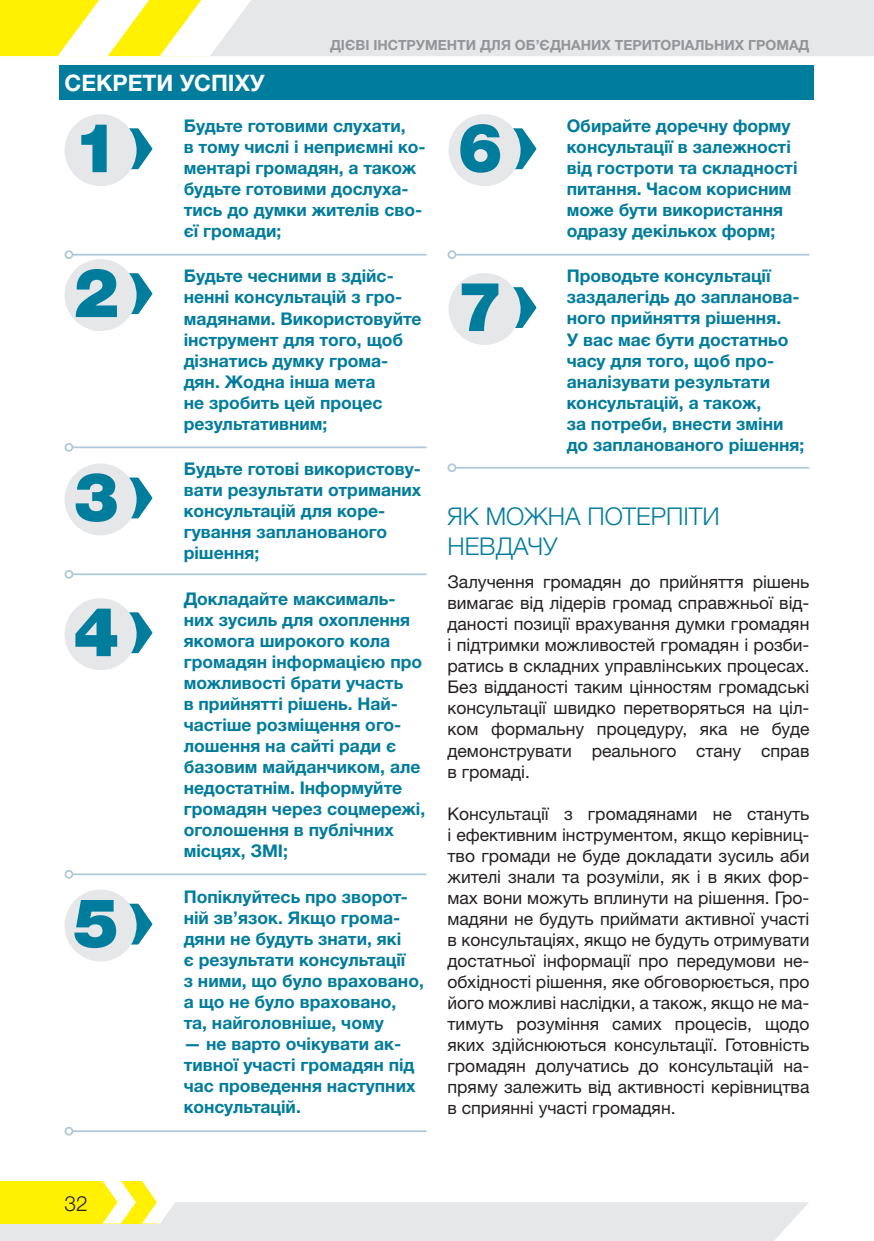
<style>
.page{position:relative;width:874px;height:1241px;background:#fff}
.page>*{position:absolute;margin:0;border:0;box-sizing:border-box;transform-origin:0 0}
.t1{font:900 68.25px/134.8px "Helvetica Neue LTW1 G";color:#007c9d}
.t2{font:300 24.5px/29.4px "Helvetica Neue LTW1 G";color:#007c9d}
.t3{font:700 22.75px "Helvetica Neue LTW1 G";color:#fff}
.t4{font:300 21px "Helvetica Neue LTW1 G";color:#231f20}
.t5{font:700 17.5px/21px "Helvetica Neue LTW1 G";color:#007c9d}
.t6{font:17.5px/21px "Helvetica Neue LTW1 G";color:#231f20;text-align:justify}
.t7{font:700 14px "Helvetica Neue LTW1 G";color:#939598}
</style>
<div class="page">
<div style="left:60px;top:65px;width:754px;height:35px;background:#007c9d"></div>
<svg style="left:126px;top:125px;width:27px;height:47px"></svg>
<div style="left:64px;top:114px;width:72px;height:72px;background:#e6e7e9;border-radius:50%"></div>
<svg style="left:510px;top:125px;width:27px;height:47px"></svg>
<div style="left:448px;top:114px;width:72px;height:72px;background:#e6e7e9;border-radius:50%"></div>
<svg style="left:510px;top:284px;width:27px;height:45px"></svg>
<div style="left:448px;top:273px;width:72px;height:72px;background:#e6e7e9;border-radius:50%"></div>
<svg style="left:126px;top:270px;width:27px;height:45px"></svg>
<div style="left:64px;top:259px;width:72px;height:72px;background:#e6e7e9;border-radius:50%"></div>
<svg style="left:126px;top:474px;width:27px;height:47px"></svg>
<div style="left:64px;top:463px;width:72px;height:72px;background:#e6e7e9;border-radius:50%"></div>
<svg style="left:126px;top:609px;width:27px;height:45px"></svg>
<div style="left:64px;top:598px;width:72px;height:72px;background:#e6e7e9;border-radius:50%"></div>
<svg style="left:129px;top:903px;width:24px;height:44px"></svg>
<div style="left:64px;top:889px;width:72px;height:72px;background:#e6e7e9;border-radius:50%"></div>
<hr style="left:72px;top:254px;width:354px;height:1px;background:#afc8d8">
<div style="left:64px;top:250px;width:9px;height:9px;border:2px solid #afc8d8;border-radius:50%"></div>
<hr style="left:72px;top:446px;width:354px;height:2px;background:#afc8d8">
<div style="left:64px;top:443px;width:9px;height:8px;border:2px solid #afc8d8;border-radius:50%"></div>
<hr style="left:72px;top:573px;width:354px;height:2px;background:#afc8d8">
<div style="left:64px;top:570px;width:9px;height:8px;border:2px solid #afc8d8;border-radius:50%"></div>
<hr style="left:72px;top:873px;width:354px;height:2px;background:#afc8d8">
<div style="left:64px;top:869px;width:9px;height:9px;border:2px solid #afc8d8;border-radius:50%"></div>
<hr style="left:72px;top:1130px;width:354px;height:1px;background:#afc8d8">
<div style="left:64px;top:1126px;width:9px;height:9px;border:2px solid #afc8d8;border-radius:50%"></div>
<hr style="left:455px;top:254px;width:354px;height:1px;background:#afc8d8">
<div style="left:447px;top:250px;width:9px;height:9px;border:2px solid #afc8d8;border-radius:50%"></div>
<hr style="left:455px;top:467px;width:354px;height:1px;background:#afc8d8">
<div style="left:447px;top:463px;width:9px;height:9px;border:2px solid #afc8d8;border-radius:50%"></div>
<svg style="left:0;top:1181px;width:808px;height:59px"></svg>
<svg style="left:0;top:0;width:873px;height:56px;background:#ecebc8"></svg>
<p class="t7" style="left:330px;top:36px;width:480px">ДІЄВІ ІНСТРУМЕНТИ ДЛЯ ОБ’ЄДНАНИХ ТЕРИТОРІАЛЬНИХ ГРОМАД</p>
<h3 class="t3" style="left:64px;top:69px;width:202px">СЕКРЕТИ УСПІХУ</h3>
<p class="t5" style="left:184px;top:115px;width:243px">Будьте готовими слухати,<br>в тому числі і неприємні ко&shy;ментарі громадян, а також будьте готовими дослуха&shy;тись до думки жителів сво&shy;єї громади;</p>
<p class="t5" style="left:184px;top:265px;width:239px">Будьте чесними в здійс&shy;ненні консультацій з гро&shy;мадянами. Використовуйте інструмент для того, щоб дізнатись думку грома&shy;дян. Жодна інша мета<br>не зробить цей процес результативним;</p>
<p class="t5" style="left:184px;top:458px;width:239px">Будьте готові використову&shy;вати результати отриманих консультацій для коре&shy;гування запланованого рішення;</p>
<p class="t5" style="left:184px;top:588px;width:243px">Докладайте максималь&shy;них зусиль для охоплення якомога широкого кола громадян інформацією про можливості брати участь<br>в прийнятті рішень. Най&shy;частіше розміщення ого&shy;лошення на сайті ради є базовим майданчиком, але недостатнім. Інформуйте громадян через соцмережі, оголошення в публічних місцях, ЗМІ;</p>
<p class="t5" style="left:184px;top:886px;width:241px">Попіклуйтесь про зворот&shy;ній зв’язок. Якщо грома&shy;дяни не будуть знати, які<br>є результати консультації<br>з ними, що було враховано, а що не було враховано, та, найголовніше, чому</p>
<p class="t5" style="left:184px;top:1033px;width:233px">— не варто очікувати ак&shy;тивної участі громадян під час проведення наступних консультацій.</p>
<p class="t5" style="left:566px;top:115px;width:232px">Обирайте доречну форму консультації в залежності від гостроти та складності питання. Часом корисним може бути використання одразу декількох форм;</p>
<p class="t5" style="left:566px;top:265px;width:239px">Проводьте консультації заздалегідь до запланова&shy;ного прийняття рішення.<br>У вас має бути достатньо часу для того, щоб про&shy;аналізувати результати консультацій, а також,<br>за потреби, внести зміни до запланованого рішення;</p>
<h1 class="t1" style="left:73px;top:80px;width:47px">1</h1>
<h1 class="t1" style="left:457px;top:80px;width:47px">6</h1>
<h1 class="t1" style="left:73px;top:225px;width:47px">2</h1>
<h1 class="t1" style="left:457px;top:239px;width:47px">7</h1>
<h1 class="t1" style="left:73px;top:429px;width:47px">3<br>4</h1>
<h2 class="t2" style="left:447px;top:501px;width:273px">ЯК МОЖНА ПОТЕРПІТИ<br>НЕВДАЧУ</h2>
<p class="t6" style="left:447px;top:571px;width:363px">Залучення громадян до прийняття рішень вимагає від лідерів громад справжньої від&shy;даності позиції врахування думки громадян і підтримки можливостей громадян і розби&shy;ратись в складних управлінських процесах.<br>Без відданості таким цінностям громадські консультації швидко перетворяться на ціл&shy;ком формальну процедуру, яка не буде демонструвати реального стану справ в громаді.</p>
<p class="t6" style="left:447px;top:802px;width:363px">Консультації з громадянами не стануть і ефективним інструментом, якщо керівниц&shy;тво громади не буде докладати зусиль аби жителі знали та розуміли, як і в яких фор&shy;мах вони можуть вплинути на рішення. Гро&shy;мадяни не будуть приймати активної участі в консультаціях, якщо не будуть отримувати достатньої інформації про передумови не&shy;обхідності рішення, яке обговорюється, про його можливі наслідки, а також, якщо не ма&shy;тимуть розуміння самих процесів, щодо яких здійснюються консультації. Готовність громадян долучатись до консультацій на&shy;пряму залежить від активності керівництва в сприянні участі громадян.</p>
<h1 class="t1" style="left:73px;top:855px;width:47px">5</h1>
<p class="t4" style="left:64px;top:1189px;width:25px">32</p>
</div>
